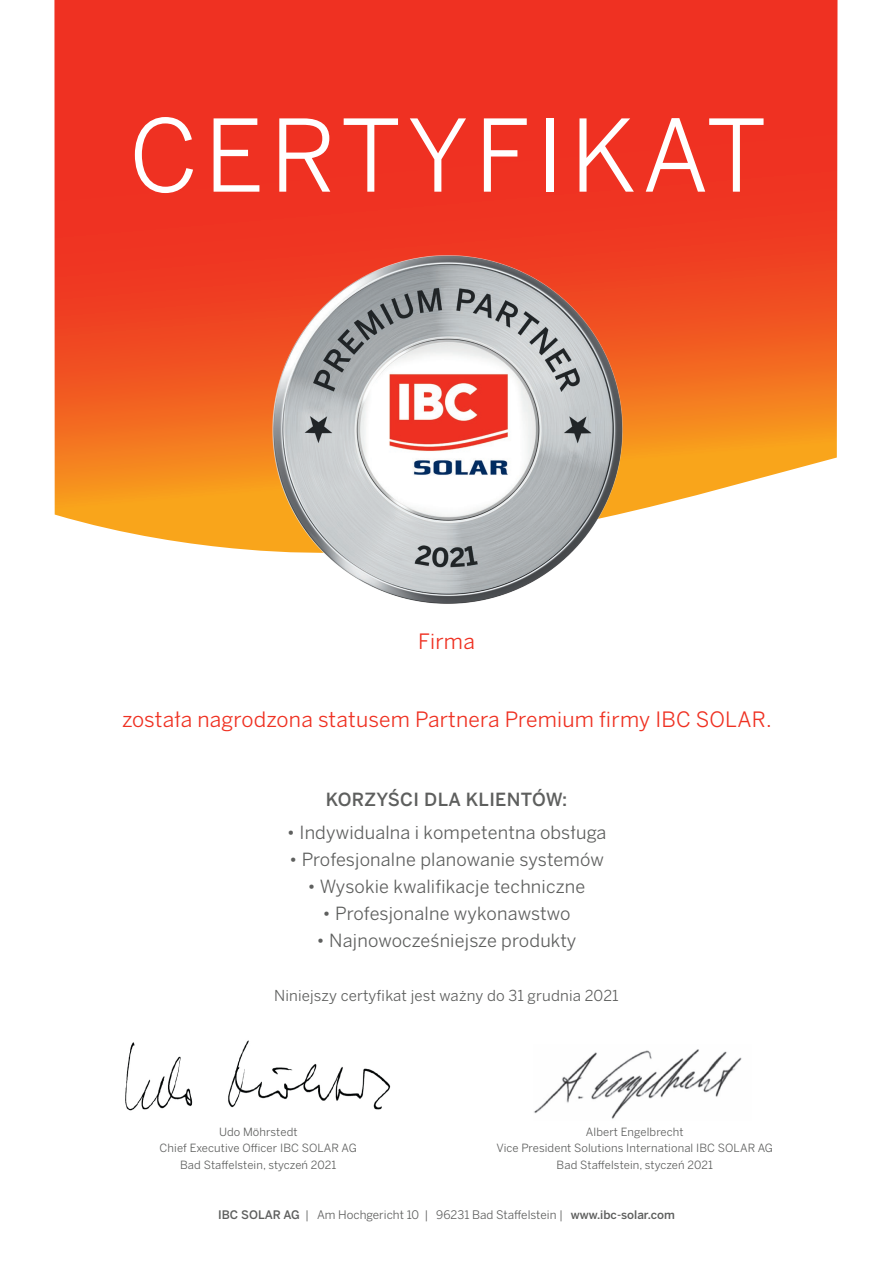
<style>
.page{position:relative;width:893px;height:1263px;background:#fff}
.page>*{position:absolute;margin:0;border:0;box-sizing:border-box;transform-origin:0 0}
.t1{font:99px "Benton Sans";letter-spacing:.06em;color:#fff}
.t2{font:21px "Benton Sans";letter-spacing:.01em;color:#ef3122}
.t3{font:18px "Benton Sans";letter-spacing:.01em;color:#5e5f5e}
.t4{font:500 18px "Benton Sans";letter-spacing:.02em;color:#5e5f5e}
.t5{font:15px "Benton Sans";letter-spacing:.01em;color:#5e5f5e}
.t6{font:11.7px "Benton Sans";color:#5e5f5e}
.t7{font:11.25px "Benton Sans";letter-spacing:.01em;color:#5e5f5e}
.s1{font-weight:500}
</style>
<div class="page">
<svg style="left:54px;top:0;width:783px;height:551px;background:#f14f2d"></svg>
<img style="left:125px;top:1040px;width:266px;height:71px">
<img style="left:534px;top:1049px;width:208px;height:70px">
<img style="left:263px;top:245px;width:369px;height:359px">
<p class="t1" style="left:129px;top:97px;width:639px">CERTYFIKAT</p>
<p class="t2" style="left:418px;top:629px;width:58px">Firma</p>
<p class="t2" style="left:122px;top:706px;width:651px">została nagrodzona statusem Partnera Premium firmy IBC SOLAR.</p>
<p class="t4" style="left:326px;top:788px;width:243px">KORZYŚCI DLA KLIENTÓW:</p>
<p class="t3" style="left:287px;top:822px;width:321px">• Indywidualna i kompetentna obsługa</p>
<p class="t3" style="left:289px;top:849px;width:316px">• Profesjonalne planowanie systemów</p>
<p class="t3" style="left:308px;top:876px;width:279px">• Wysokie kwalifikacje techniczne</p>
<p class="t3" style="left:323px;top:903px;width:249px">• Profesjonalne wykonawstwo</p>
<p class="t3" style="left:317px;top:930px;width:261px">• Najnowocześniejsze produkty</p>
<p class="t5" style="left:274px;top:987px;width:346px">Niniejszy certyfikat jest ważny do 31 grudnia 2021</p>
<p class="t7" style="left:219px;top:1125px;width:80px">Udo Möhrstedt</p>
<p class="t7" style="left:160px;top:1141px;width:199px">Chief Executive Officer IBC SOLAR AG</p>
<p class="t7" style="left:180px;top:1158px;width:158px">Bad Staffelstein, styczeń 2021</p>
<p class="t7" style="left:586px;top:1125px;width:99px">Albert Engelbrecht</p>
<p class="t7" style="left:496px;top:1141px;width:278px">Vice President Solutions International IBC SOLAR AG</p>
<p class="t7" style="left:557px;top:1158px;width:158px">Bad Staffelstein, styczeń 2021</p>
<p class="t6" style="left:218px;top:1207px;width:458px"><span class="s1">IBC SOLAR AG</span> | Am Hochgericht 10 | 96231 Bad Staffelstein | <span class="s1">www.ibc-solar.com</span></p>
</div>
